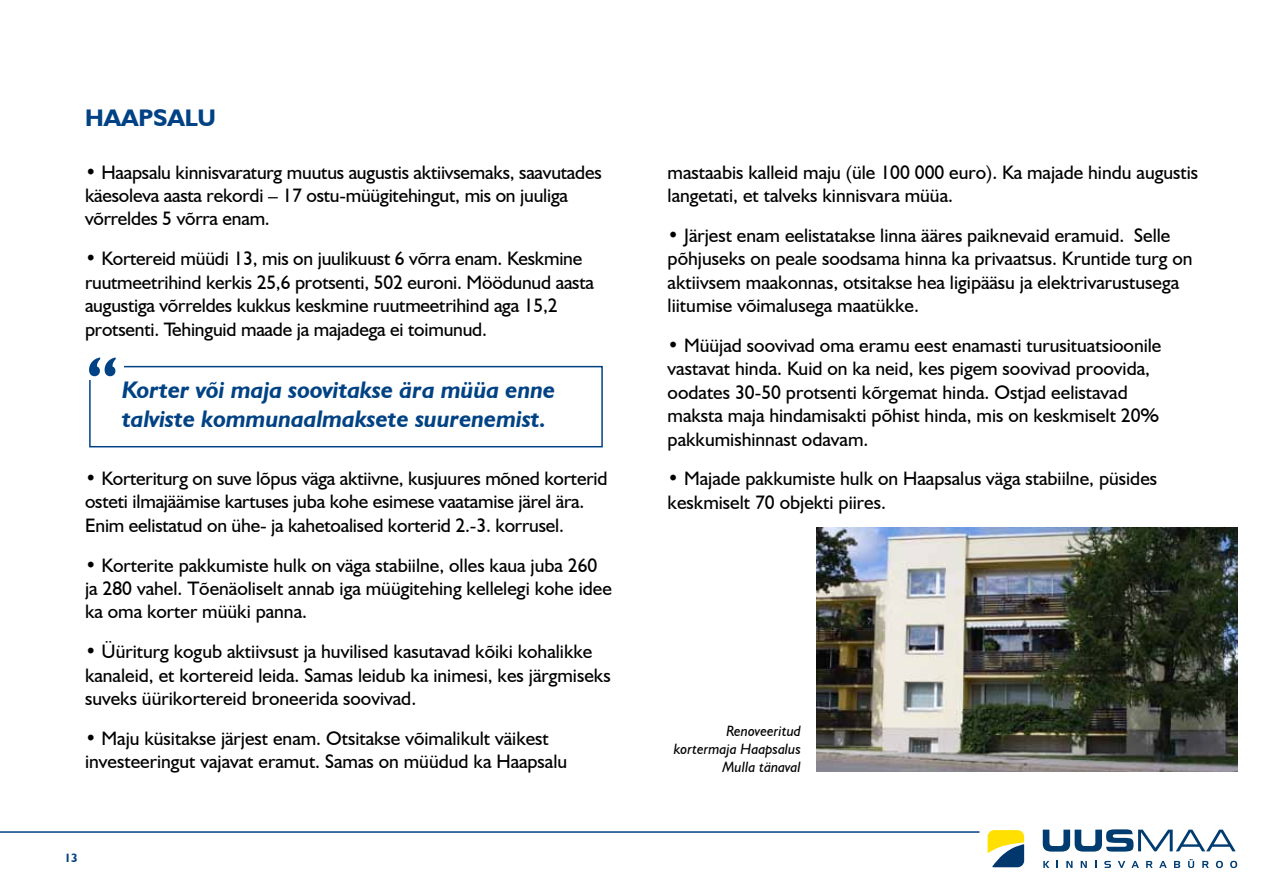
<style>
.page{position:relative;width:1263px;height:893px;background:#fff}
.page>*{position:absolute;margin:0;border:0;box-sizing:border-box;transform-origin:0 0}
.t1{font:italic 700 24px/28.8px "Humanist 521 BT";color:#004284}
.t2{font:700 24px "Humanist 521 BT";color:#004284}
.t3{font:19.5px/23.4px "Humanist 521 BT";color:#000}
.t4{font:italic 15px/18px "Humanist 521 BT";color:#000;text-align:right}
.t5{font:700 12px "Humanist 521 BT";color:#004284}
.s1{font-weight:700}
</style>
<div class="page">
<svg style="left:1043px;top:861px;width:6px;height:7px"></svg>
<svg style="left:1066px;top:861px;width:6px;height:7px"></svg>
<svg style="left:1081px;top:861px;width:6px;height:7px"></svg>
<svg style="left:1104px;top:861px;width:7px;height:7px"></svg>
<svg style="left:1118px;top:861px;width:7px;height:7px"></svg>
<svg style="left:1131px;top:861px;width:8px;height:7px"></svg>
<svg style="left:1146px;top:861px;width:6px;height:7px"></svg>
<svg style="left:1159px;top:861px;width:8px;height:7px"></svg>
<svg style="left:1174px;top:861px;width:6px;height:7px"></svg>
<svg style="left:1188px;top:859px;width:6px;height:9px"></svg>
<svg style="left:1202px;top:861px;width:7px;height:7px"></svg>
<svg style="left:1216px;top:861px;width:7px;height:7px"></svg>
<svg style="left:1230px;top:861px;width:7px;height:7px"></svg>
<svg style="left:1043px;top:829px;width:193px;height:23px"></svg>
<svg style="left:988px;top:830px;width:36px;height:37px"></svg>
<hr style="left:0;top:831px;width:979px;height:2px;background:#004284">
<div style="left:89px;top:366px;width:514px;height:81px;border:2px solid #004284"></div>
<div style="left:85px;top:349px;width:38px;height:31px;background:#fff"></div>
<svg style="left:89px;top:357px;width:27px;height:19px"></svg>
<img style="left:816px;top:528px;width:421px;height:243px">
<p class="t2" style="left:85px;top:103px;width:132px">HAAPSALU</p>
<p class="t3" style="left:85px;top:160px;width:518px"><span class="s1">•</span> Haapsalu kinnisvaraturg muutus augustis aktiivsemaks, saavutades käesoleva aasta rekordi – 17 ostu-müügitehingut, mis on juuliga võrreldes 5 võrra enam.</p>
<p class="t3" style="left:85px;top:247px;width:510px"><span class="s1">•</span> Kortereid müüdi 13, mis on juulikuust 6 võrra enam. Keskmine ruutmeetrihind kerkis 25,6 protsenti, 502 euroni. Möödunud aasta augustiga võrreldes kukkus keskmine ruutmeetrihind aga 15,2 protsenti. Tehinguid maade ja majadega ei toimunud.</p>
<p class="t1" style="left:122px;top:375px;width:435px">Korter või maja soovitakse ära müüa enne talviste kommunaalmaksete suurenemist.</p>
<p class="t3" style="left:85px;top:466px;width:524px"><span class="s1">•</span> Korteriturg on suve lõpus väga aktiivne, kusjuures mõned korterid osteti ilmajäämise kartuses juba kohe esimese vaatamise järel ära.<br>Enim eelistatud on ühe- ja kahetoalised korterid 2.-3. korrusel.</p>
<p class="t3" style="left:85px;top:553px;width:528px"><span class="s1">•</span> Korterite pakkumiste hulk on väga stabiilne, olles kaua juba 260 ja 280 vahel. Tõenäoliselt annab iga müügitehing kellelegi kohe idee ka oma korter müüki panna.</p>
<p class="t3" style="left:85px;top:640px;width:527px"><span class="s1">•</span> Üüriturg kogub aktiivsust ja huvilised kasutavad kõiki kohalikke kanaleid, et kortereid leida. Samas leidub ka inimesi, kes järgmiseks suveks üürikortereid broneerida soovivad.</p>
<p class="t3" style="left:85px;top:726px;width:484px"><span class="s1">•</span> Maju küsitakse järjest enam. Otsitakse võimalikult väikest investeeringut vajavat eramut. Samas on müüdud ka Haapsalu</p>
<p class="t5" style="left:65px;top:851px;width:15px">13</p>
<p class="t3" style="left:668px;top:160px;width:532px">mastaabis kalleid maju (üle 100 000 euro). Ka majade hindu augustis langetati, et talveks kinnisvara müüa.</p>
<p class="t3" style="left:668px;top:223px;width:526px"><span class="s1">•</span> Järjest enam eelistatakse linna ääres paiknevaid eramuid. Selle põhjuseks on peale soodsama hinna ka privaatsus. Kruntide turg on aktiivsem maakonnas, otsitakse hea ligipääsu ja elektrivarustusega liitumise võimalusega maatükke.</p>
<p class="t3" style="left:668px;top:333px;width:495px"><span class="s1">•</span> Müüjad soovivad oma eramu eest enamasti turusituatsioonile vastavat hinda. Kuid on ka neid, kes pigem soovivad proovida, oodates 30-50 protsenti kõrgemat hinda. Ostjad eelistavad maksta maja hindamisakti põhist hinda, mis on keskmiselt 20% pakkumishinnast odavam.</p>
<p class="t3" style="left:668px;top:467px;width:491px"><span class="s1">•</span> Majade pakkumiste hulk on Haapsalus väga stabiilne, püsides keskmiselt 70 objekti piires.</p>
<p class="t4" style="left:674px;top:722px;width:129px">Renoveeritud kortermaja Haapsalus<br>Mulla tänaval</p>
</div>
